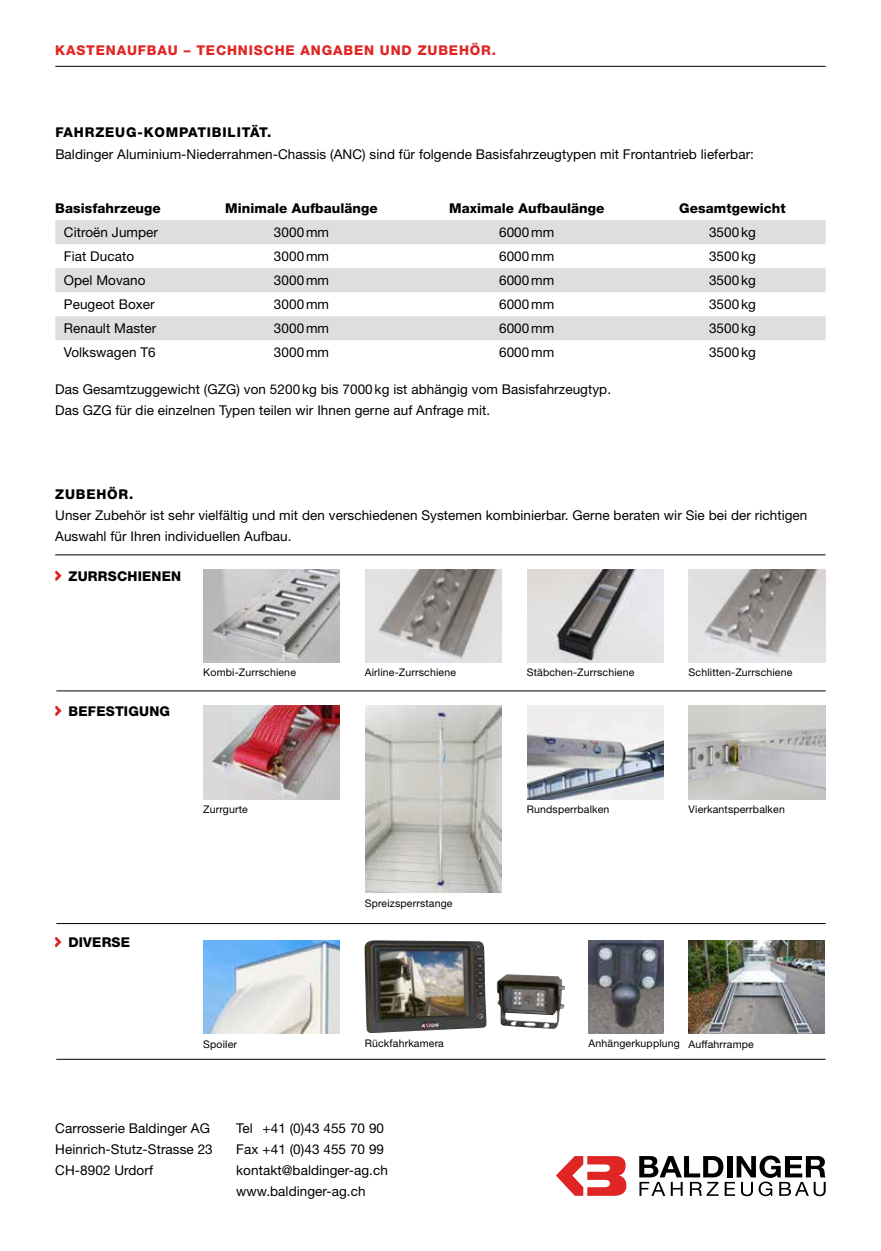
<style>
.page{position:relative;width:881px;height:1251px;background:#fff}
.page>*{position:absolute;margin:0;border:0;box-sizing:border-box;transform-origin:0 0}
.t1{font:13.5px/21px "Helvetica Neue LT Std";letter-spacing:.005em;color:#000}
.t2{font:800 13.5px "Helvetica Neue LT Std";letter-spacing:.005em;color:#000}
.t3{font:800 13.5px "Helvetica Neue LT Std";letter-spacing:.06em;color:#df2625}
.t4{font:800 13.5px "Helvetica Neue LT Std";letter-spacing:.06em;color:#000}
.t5{font:10.5px "Helvetica Neue LT Std";letter-spacing:.015em;color:#000}
</style>
<div class="page">
<hr style="left:55px;top:66px;width:770px;height:1px;background:#000">
<div style="left:55px;top:220px;width:770px;height:24px;background:#dededd"></div>
<div style="left:55px;top:268px;width:770px;height:24px;background:#dededd"></div>
<div style="left:55px;top:316px;width:770px;height:24px;background:#dededd"></div>
<hr style="left:55px;top:554px;width:770px;height:1px;background:#000">
<svg style="left:55px;top:570px;width:7px;height:10px"></svg>
<svg style="left:55px;top:705px;width:7px;height:10px"></svg>
<hr style="left:56px;top:690px;width:769px;height:1px;background:#000">
<hr style="left:56px;top:923px;width:769px;height:1px;background:#000">
<img style="left:203px;top:569px;width:136px;height:93px">
<img style="left:365px;top:569px;width:136px;height:93px">
<img style="left:527px;top:569px;width:136px;height:93px">
<img style="left:688px;top:569px;width:136px;height:93px">
<svg style="left:55px;top:937px;width:6px;height:9px"></svg>
<hr style="left:56px;top:1058px;width:769px;height:1px;background:#000">
<img style="left:203px;top:705px;width:136px;height:94px">
<img style="left:365px;top:705px;width:136px;height:187px">
<img style="left:527px;top:705px;width:136px;height:94px">
<img style="left:688px;top:705px;width:136px;height:94px">
<img style="left:203px;top:940px;width:136px;height:93px">
<img style="left:588px;top:940px;width:75px;height:93px">
<img style="left:688px;top:940px;width:136px;height:93px">
<img style="left:496px;top:974px;width:69px;height:54px">
<img style="left:364px;top:940px;width:122px;height:92px">
<svg style="left:639px;top:1155px;width:186px;height:40px"></svg>
<svg style="left:556px;top:1156px;width:70px;height:39px"></svg>
<p class="t3" style="left:55px;top:43px;width:442px">KASTENAUFBAU – TECHNISCHE ANGABEN UND ZUBEHÖR.</p>
<p class="t4" style="left:55px;top:124px;width:217px">FAHRZEUG-KOMPATIBILITÄT.</p>
<p class="t1" style="left:55px;top:144px;width:700px">Baldinger Aluminium-Niederrahmen-Chassis (ANC) sind für folgende Basisfahrzeugtypen mit Frontantrieb lieferbar:</p>
<p class="t2" style="left:55px;top:200px;width:107px">Basisfahrzeuge</p>
<p class="t2" style="left:225px;top:200px;width:154px">Minimale Aufbaulänge</p>
<p class="t2" style="left:449px;top:200px;width:157px">Maximale Aufbaulänge</p>
<p class="t2" style="left:679px;top:200px;width:108px">Gesamtgewicht</p>
<p class="t1" style="left:64px;top:222px;width:96px">Citroën Jumper</p>
<p class="t1" style="left:274px;top:222px;width:57px">3000mm</p>
<p class="t1" style="left:499px;top:222px;width:57px">6000mm</p>
<p class="t1" style="left:708px;top:222px;width:48px">3500kg</p>
<p class="t1" style="left:64px;top:246px;width:72px">Fiat Ducato</p>
<p class="t1" style="left:274px;top:246px;width:57px">3000mm</p>
<p class="t1" style="left:499px;top:246px;width:57px">6000mm</p>
<p class="t1" style="left:708px;top:246px;width:48px">3500kg</p>
<p class="t1" style="left:64px;top:270px;width:83px">Opel Movano</p>
<p class="t1" style="left:274px;top:270px;width:57px">3000mm</p>
<p class="t1" style="left:499px;top:270px;width:57px">6000mm</p>
<p class="t1" style="left:708px;top:270px;width:48px">3500kg</p>
<p class="t1" style="left:64px;top:294px;width:92px">Peugeot Boxer</p>
<p class="t1" style="left:274px;top:294px;width:57px">3000mm</p>
<p class="t1" style="left:499px;top:294px;width:57px">6000mm</p>
<p class="t1" style="left:708px;top:294px;width:48px">3500kg</p>
<p class="t1" style="left:64px;top:318px;width:94px">Renault Master</p>
<p class="t1" style="left:274px;top:318px;width:57px">3000mm</p>
<p class="t1" style="left:499px;top:318px;width:57px">6000mm</p>
<p class="t1" style="left:708px;top:318px;width:48px">3500kg</p>
<p class="t1" style="left:64px;top:342px;width:93px">Volkswagen T6</p>
<p class="t1" style="left:274px;top:342px;width:57px">3000mm</p>
<p class="t1" style="left:499px;top:342px;width:57px">6000mm</p>
<p class="t1" style="left:708px;top:342px;width:48px">3500kg</p>
<p class="t1" style="left:55px;top:378px;width:557px">Das Gesamtzuggewicht (GZG) von 5200kg bis 7000kg ist abhängig vom Basisfahrzeugtyp.<br>Das GZG für die einzelnen Typen teilen wir Ihnen gerne auf Anfrage mit.</p>
<p class="t4" style="left:55px;top:486px;width:80px">ZUBEHÖR.</p>
<p class="t1" style="left:55px;top:504px;width:753px">Unser Zubehör ist sehr vielfältig und mit den verschiedenen Systemen kombinierbar. Gerne beraten wir Sie bei der richtigen<br>Auswahl für Ihren individuellen Aufbau.</p>
<p class="t2" style="left:68px;top:567px;width:114px">ZURRSCHIENEN</p>
<p class="t2" style="left:68px;top:702px;width:103px">BEFESTIGUNG</p>
<p class="t5" style="left:203px;top:666px;width:94px">Kombi-Zurrschiene</p>
<p class="t5" style="left:364px;top:666px;width:93px">Airline-Zurrschiene</p>
<p class="t5" style="left:526px;top:666px;width:109px">Stäbchen-Zurrschiene</p>
<p class="t5" style="left:688px;top:666px;width:105px">Schlitten-Zurrschiene</p>
<p class="t2" style="left:68px;top:933px;width:63px">DIVERSE</p>
<p class="t5" style="left:203px;top:803px;width:46px">Zurrgurte</p>
<p class="t5" style="left:364px;top:896px;width:89px">Spreizsperrstange</p>
<p class="t5" style="left:526px;top:803px;width:84px">Rundsperrbalken</p>
<p class="t5" style="left:688px;top:803px;width:98px">Vierkantsperrbalken</p>
<p class="t5" style="left:203px;top:1037px;width:35px">Spoiler</p>
<p class="t5" style="left:364px;top:1037px;width:81px">Rückfahrkamera</p>
<p class="t5" style="left:588px;top:1037px;width:167px">Anhängerkupplung Auffahrrampe</p>
<p class="t1" style="left:55px;top:1117px;width:159px">Carrosserie Baldinger AG<br>Heinrich-Stutz-Strasse 23<br>CH-8902 Urdorf</p>
<p class="t1" style="left:236px;top:1117px;width:153px">Tel +41 (0)43 455 70 90<br>Fax +41 (0)43 455 70 99 kontakt@baldinger-ag.ch www.baldinger-ag.ch</p>
</div>
